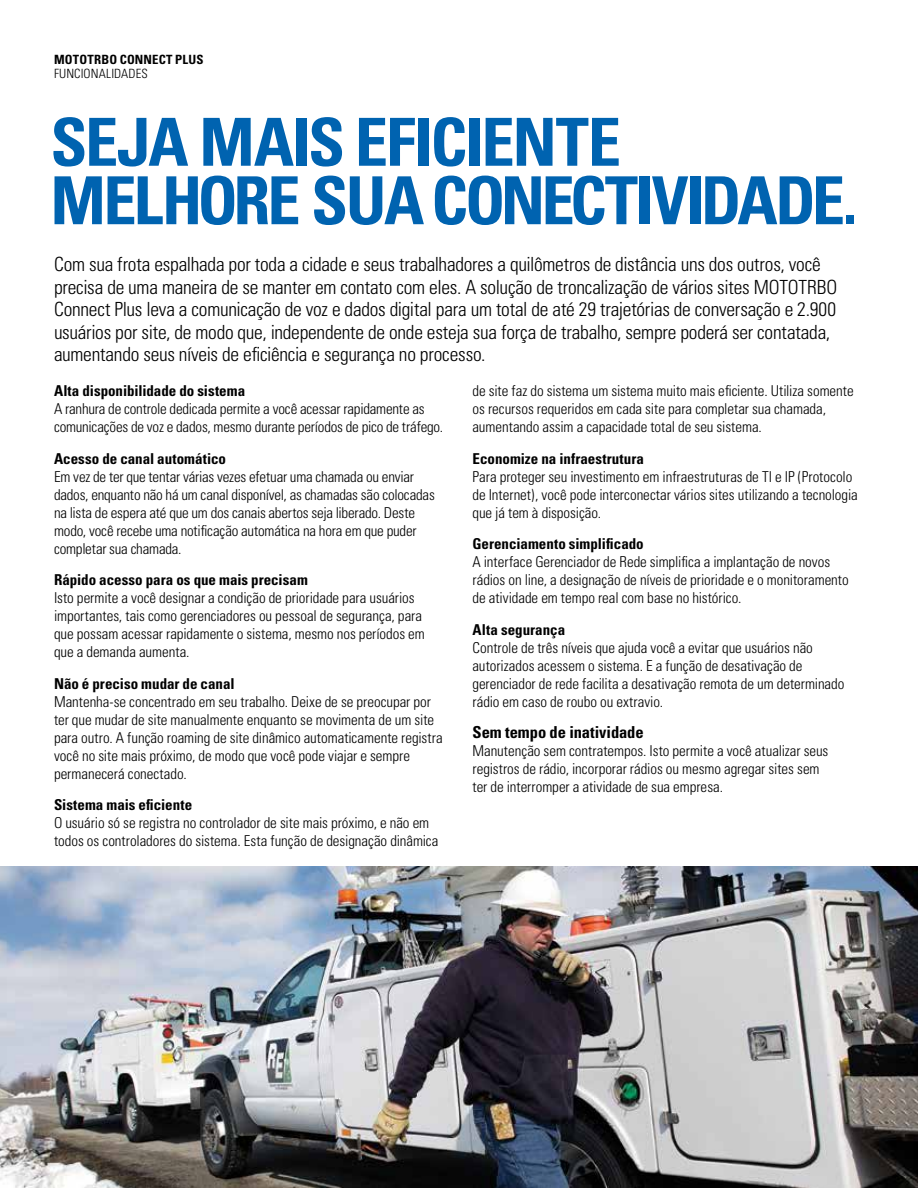
<style>
.page{position:relative;width:918px;height:1188px;background:#fff}
.page>*{position:absolute;margin:0;border:0;box-sizing:border-box;transform-origin:0 0}
.t1{font:700 condensed 66.3px/58.5px "Univers";letter-spacing:-.035em;color:#0063b0}
.t2{font:300 condensed 19.5px/22.5px "Univers";letter-spacing:-.01em;color:#000}
.t3{font:700 condensed 16.5px "Univers";color:#000}
.t4{font:300 condensed 15px/18px "Univers";letter-spacing:-.005em;color:#000}
.t5{font:700 condensed 15px "Univers";color:#000}
.t6{font:700 condensed 12.75px "Univers";letter-spacing:.015em;color:#000}
.t7{font:300 condensed 12.75px "Univers";letter-spacing:.005em;color:#000}
</style>
<div class="page">
<img style="left:0;top:866px;width:918px;height:322px">
<p class="t6" style="left:54px;top:52px;width:151px">MOTOTRBO CONNECT PLUS</p>
<p class="t7" style="left:54px;top:66px;width:95px">FUNCIONALIDADES</p>
<h1 class="t1" style="left:51px;top:113px;width:808px">SEJA MAIS EFICIENTE<br>MELHORE SUA CONECTIVIDADE.</h1>
<p class="t2" style="left:54px;top:253px;width:785px">Com sua frota espalhada por toda a cidade e seus trabalhadores a quilômetros de distância uns dos outros, você precisa de uma maneira de se manter em contato com eles. A solução de troncalização de vários sites MOTOTRBO Connect Plus leva a comunicação de voz e dados digital para um total de até 29 trajetórias de conversação e 2.900 usuários por site, de modo que, independente de onde esteja sua força de trabalho, sempre poderá ser contatada, aumentando seus níveis de eficiência e segurança no processo.</p>
<p class="t5" style="left:54px;top:382px;width:193px">Alta disponibilidade do sistema</p>
<p class="t4" style="left:54px;top:400px;width:391px">A ranhura de controle dedicada permite a você acessar rapidamente as comunicações de voz e dados, mesmo durante períodos de pico de tráfego.</p>
<p class="t5" style="left:54px;top:449px;width:174px">Acesso de canal automático</p>
<p class="t4" style="left:54px;top:468px;width:382px">Em vez de ter que tentar várias vezes efetuar uma chamada ou enviar dados, enquanto não há um canal disponível, as chamadas são colocadas na lista de espera até que um dos canais abertos seja liberado. Deste modo, você recebe uma notificação automática na hora em que puder completar sua chamada.</p>
<p class="t5" style="left:54px;top:571px;width:255px">Rápido acesso para os que mais precisam</p>
<p class="t4" style="left:54px;top:589px;width:372px">Isto permite a você designar a condição de prioridade para usuários importantes, tais como gerenciadores ou pessoal de segurança, para que possam acessar rapidamente o sistema, mesmo nos períodos em que a demanda aumenta.</p>
<p class="t5" style="left:54px;top:674px;width:182px">Não é preciso mudar de canal</p>
<p class="t4" style="left:54px;top:693px;width:390px">Mantenha-se concentrado em seu trabalho. Deixe de se preocupar por ter que mudar de site manualmente enquanto se movimenta de um site para outro. A função roaming de site dinâmico automaticamente registra você no site mais próximo, de modo que você pode viajar e sempre permanecerá conectado.</p>
<p class="t5" style="left:54px;top:796px;width:140px">Sistema mais eficiente</p>
<p class="t4" style="left:54px;top:814px;width:386px">O usuário só se registra no controlador de site mais próximo, e não em todos os controladores do sistema. Esta função de designação dinâmica</p>
<p class="t4" style="left:472px;top:382px;width:383px">de site faz do sistema um sistema muito mais eficiente. Utiliza somente os recursos requeridos em cada site para completar sua chamada, aumentando assim a capacidade total de seu sistema.</p>
<p class="t5" style="left:472px;top:449px;width:173px">Economize na infraestrutura</p>
<p class="t4" style="left:472px;top:468px;width:387px">Para proteger seu investimento em infraestruturas de TI e IP (Protocolo de Internet), você pode interconectar vários sites utilizando a tecnologia que já tem à disposição.</p>
<p class="t5" style="left:472px;top:535px;width:173px">Gerenciamento simplificado</p>
<p class="t4" style="left:472px;top:553px;width:378px">A interface Gerenciador de Rede simplifica a implantação de novos rádios on line, a designação de níveis de prioridade e o monitoramento de atividade em tempo real com base no histórico.</p>
<p class="t5" style="left:472px;top:620px;width:94px">Alta segurança</p>
<p class="t4" style="left:472px;top:639px;width:373px">Controle de três níveis que ajuda você a evitar que usuários não autorizados acessem o sistema. E a função de desativação de gerenciador de rede facilita a desativação remota de um determinado rádio em caso de roubo ou extravio.</p>
<p class="t3" style="left:472px;top:722px;width:173px">Sem tempo de inatividade</p>
<p class="t4" style="left:472px;top:742px;width:357px">Manutenção sem contratempos. Isto permite a você atualizar seus registros de rádio, incorporar rádios ou mesmo agregar sites sem ter de interromper a atividade de sua empresa.</p>
</div>
